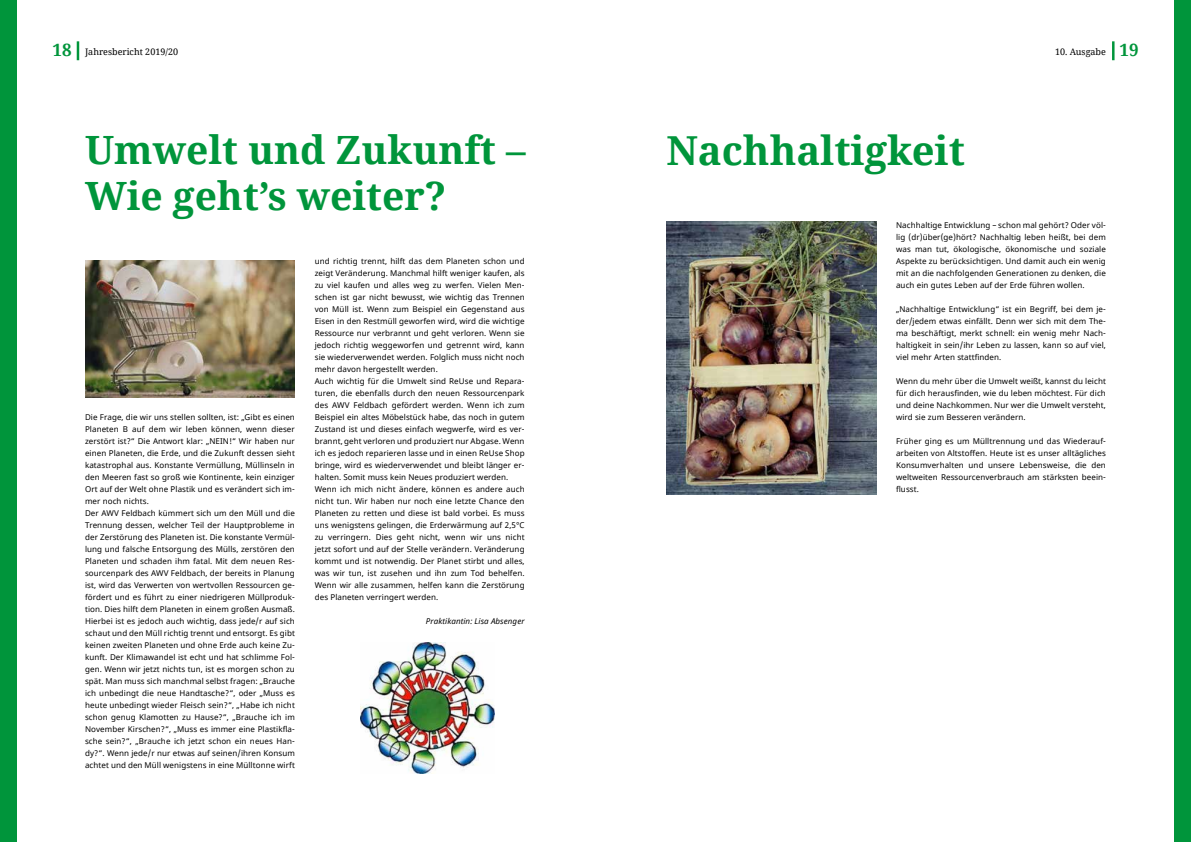
<style>
.page{position:relative;width:1191px;height:842px;background:#fff}
.page>*{position:absolute;margin:0;border:0;box-sizing:border-box;transform-origin:0 0}
.t1{font:700 40px "Noto Serif";color:#00953b}
.t2{font:700 39px/46.8px "Noto Serif";color:#00953b}
.t3{font:9px "Noto Serif";color:#000}
.t4{font:8px/12px "Noto Sans";letter-spacing:.01em;color:#000;text-align:justify}
.t5{font:italic 8px "Noto Sans";letter-spacing:.01em;color:#000}
.s1{font-weight:700;font-size:17px;color:#00953b}
</style>
<div class="page">
<svg style="left:1112px;top:41px;width:2px;height:19px"></svg>
<svg style="left:77px;top:41px;width:2px;height:19px"></svg>
<div style="left:0;top:0;width:17px;height:842px;background:#00953b"></div>
<div style="left:1174px;top:0;width:17px;height:842px;background:#00953b"></div>
<img style="left:360px;top:642px;width:134px;height:131px">
<img style="left:85px;top:261px;width:210px;height:137px">
<img style="left:666px;top:221px;width:210px;height:273px">
<p class="t3" style="left:53px;top:46px;width:127px"><span class="s1">18</span> Jahresbericht 2019/20</p>
<p class="t3" style="left:1055px;top:46px;width:85px">10. Ausgabe <span class="s1">19</span></p>
<h2 class="t2" style="left:85px;top:125px;width:442px">Umwelt und Zukunft –<br>Wie geht’s weiter?</h2>
<h1 class="t1" style="left:666px;top:122px;width:300px">Nachhaltigkeit</h1>
<p class="t4" style="left:85px;top:411px;width:211px;text-align:left">Die Frage, die wir uns stellen sollten, ist: „Gibt es einen Planeten B auf dem wir leben können, wenn dieser zerstört ist?“ Die Antwort klar: „NEIN!“ Wir haben nur einen Planeten, die Erde, und die Zukunft dessen sieht katastrophal aus. Konstante Vermüllung, Müllinseln in den Meeren fast so groß wie Kontinente, kein einziger Ort auf der Welt ohne Plastik und es verändert sich im&shy;mer noch nichts.<br>Der AWV Feldbach kümmert sich um den Müll und die Trennung dessen, welcher Teil der Hauptprobleme in der Zerstörung des Planeten ist. Die konstante Vermül&shy;lung und falsche Entsorgung des Mülls, zerstören den Planeten und schaden ihm fatal. Mit dem neuen Res&shy;sourcenpark des AWV Feldbach, der bereits in Planung ist, wird das Verwerten von wertvollen Ressourcen ge&shy;fördert und es führt zu einer niedrigeren Müllproduk&shy;tion. Dies hilft dem Planeten in einem großen Ausmaß.<br>Hierbei ist es jedoch auch wichtig, dass jede/r auf sich schaut und den Müll richtig trennt und entsorgt. Es gibt keinen zweiten Planeten und ohne Erde auch keine Zu&shy;kunft. Der Klimawandel ist echt und hat schlimme Fol&shy;gen. Wenn wir jetzt nichts tun, ist es morgen schon zu spät. Man muss sich manchmal selbst fragen: „Brauche ich unbedingt die neue Handtasche?“, oder „Muss es heute unbedingt wieder Fleisch sein?“, „Habe ich nicht schon genug Klamotten zu Hause?“, „Brauche ich im November Kirschen?“, „Muss es immer eine Plastikfla&shy;sche sein?“, „Brauche ich jetzt schon ein neues Han&shy;dy?“. Wenn jede/r nur etwas auf seinen/ihren Konsum achtet und den Müll wenigstens in eine Mülltonne wirft</p>
<p class="t4" style="left:315px;top:255px;width:211px;text-align:left">und richtig trennt, hilft das dem Planeten schon und zeigt Veränderung. Manchmal hilft weniger kaufen, als zu viel kaufen und alles weg zu werfen. Vielen Men&shy;schen ist gar nicht bewusst, wie wichtig das Trennen von Müll ist. Wenn zum Beispiel ein Gegenstand aus Eisen in den Restmüll geworfen wird, wird die wichtige Ressource nur verbrannt und geht verloren. Wenn sie jedoch richtig weggeworfen und getrennt wird, kann sie wiederverwendet werden. Folglich muss nicht noch mehr davon hergestellt werden.<br>Auch wichtig für die Umwelt sind ReUse und Repara&shy;turen, die ebenfalls durch den neuen Ressourcenpark des AWV Feldbach gefördert werden. Wenn ich zum Beispiel ein altes Möbelstück habe, das noch in gutem Zustand ist und dieses einfach wegwerfe, wird es ver&shy;brannt, geht verloren und produziert nur Abgase. Wenn ich es jedoch reparieren lasse und in einen ReUse Shop bringe, wird es wiederverwendet und bleibt länger er&shy;halten. Somit muss kein Neues produziert werden.<br>Wenn ich mich nicht ändere, können es andere auch nicht tun. Wir haben nur noch eine letzte Chance den Planeten zu retten und diese ist bald vorbei. Es muss uns wenigstens gelingen, die Erderwärmung auf 2,5°C zu verringern. Dies geht nicht, wenn wir uns nicht jetzt sofort und auf der Stelle verändern. Veränderung kommt und ist notwendig. Der Planet stirbt und alles, was wir tun, ist zusehen und ihn zum Tod behelfen.<br>Wenn wir alle zusammen, helfen kann die Zerstörung des Planeten verringert werden.</p>
<p class="t5" style="left:426px;top:615px;width:100px">Praktikantin: Lisa Absenger</p>
<p class="t4" style="left:896px;top:219px;width:211px">Nachhaltige Entwicklung – schon mal gehört? Oder völ&shy;lig (dr)über(ge)hört? Nachhaltig leben heißt, bei dem was man tut, ökologische, ökonomische und soziale Aspekte zu berücksichtigen. Und damit auch ein wenig mit an die nachfolgenden Generationen zu denken, die auch ein gutes Leben auf der Erde führen wollen.</p>
<p class="t4" style="left:896px;top:303px;width:211px">„Nachhaltige Entwicklung“ ist ein Begriff, bei dem je&shy;der/jedem etwas einfällt. Denn wer sich mit dem The&shy;ma beschäftigt, merkt schnell: ein wenig mehr Nach&shy;haltigkeit in sein/ihr Leben zu lassen, kann so auf viel, viel mehr Arten stattfinden.</p>
<p class="t4" style="left:896px;top:375px;width:211px">Wenn du mehr über die Umwelt weißt, kannst du leicht für dich herausfinden, wie du leben möchtest. Für dich und deine Nachkommen. Nur wer die Umwelt versteht, wird sie zum Besseren verändern.</p>
<p class="t4" style="left:896px;top:435px;width:211px">Früher ging es um Mülltrennung und das Wiederauf&shy;arbeiten von Altstoffen. Heute ist es unser alltägliches Konsumverhalten und unsere Lebensweise, die den weltweiten Ressourcenverbrauch am stärksten beein&shy;flusst.</p>
</div>
